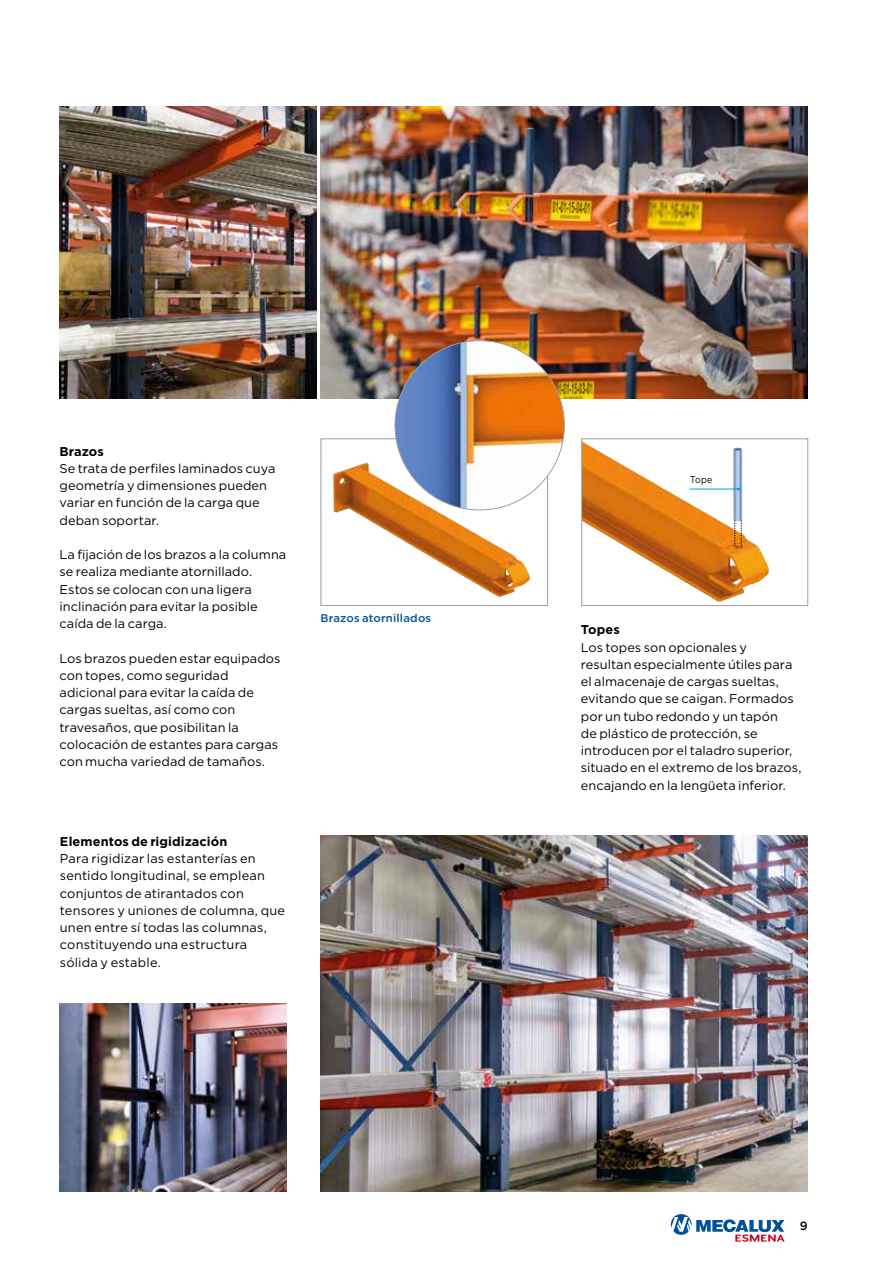
<style>
.page{position:relative;width:893px;height:1263px;background:#fff}
.page>*{position:absolute;margin:0;border:0;box-sizing:border-box;transform-origin:0 0}
.t1{font:12.75px/17.2px "Gotham";letter-spacing:.005em;color:#000}
.t2{font:700 12.75px "Gotham";letter-spacing:.005em;color:#000}
.t3{font:500 12px "Gotham";color:#000}
.t4{font:500 11.25px "Gotham";letter-spacing:.015em;color:#005198}
.t5{font:9.75px "Gotham";color:#000;scale:.9 1}
</style>
<div class="page">
<svg style="left:671px;top:1214px;width:114px;height:28px"></svg>
<img style="left:320px;top:836px;width:488px;height:355px">
<img style="left:584px;top:442px;width:185px;height:160px">
<div style="left:582px;top:439px;width:226px;height:167px;border:1px solid #9c9e9f"></div>
<img style="left:733px;top:447px;width:10px;height:74px">
<svg style="left:734px;top:520px;width:1px;height:26px"></svg>
<svg style="left:741px;top:520px;width:1px;height:26px"></svg>
<hr style="left:690px;top:489px;width:49px;height:1px;background:#009ee0">
<img style="left:321px;top:106px;width:487px;height:293px">
<img style="left:60px;top:106px;width:256px;height:293px">
<img style="left:333px;top:462px;width:198px;height:135px">
<div style="left:321px;top:439px;width:227px;height:167px;border:1px solid #9c9e9f"></div>
<img style="left:395px;top:341px;width:169px;height:169px;border-radius:85px">
<img style="left:60px;top:1003px;width:226px;height:188px">
<p class="t2" style="left:60px;top:443px;width:46px">Brazos</p>
<p class="t1" style="left:60px;top:459px;width:217px">Se trata de perfiles laminados cuya geometría y dimensiones pueden variar en función de la carga que deban soportar.</p>
<p class="t1" style="left:60px;top:546px;width:228px">La fijación de los brazos a la columna se realiza mediante atornillado.<br>Estos se colocan con una ligera inclinación para evitar la posible caída de la carga.</p>
<p class="t1" style="left:60px;top:649px;width:222px">Los brazos pueden estar equipados con topes, como seguridad adicional para evitar la caída de cargas sueltas, así como con travesaños, que posibilitan la colocación de estantes para cargas con mucha variedad de tamaños.</p>
<p class="t2" style="left:60px;top:833px;width:169px">Elementos de rigidización</p>
<p class="t1" style="left:60px;top:850px;width:227px">Para rigidizar las estanterías en sentido longitudinal, se emplean conjuntos de atirantados con tensores y uniones de columna, que unen entre sí todas las columnas, constituyendo una estructura sólida y estable.</p>
<p class="t4" style="left:320px;top:611px;width:112px">Brazos atornillados</p>
<p class="t5" style="left:690px;top:473px;width:26px">Tope</p>
<p class="t2" style="left:581px;top:621px;width:40px">Topes</p>
<p class="t1" style="left:581px;top:638px;width:222px">Los topes son opcionales y<br>resultan especialmente útiles para el almacenaje de cargas sueltas, evitando que se caigan. Formados por un tubo redondo y un tapón<br>de plástico de protección, se introducen por el taladro superior, situado en el extremo de los brazos, encajando en la lengüeta inferior.</p>
<p class="t3" style="left:800px;top:1218px;width:9px">9</p>
</div>
